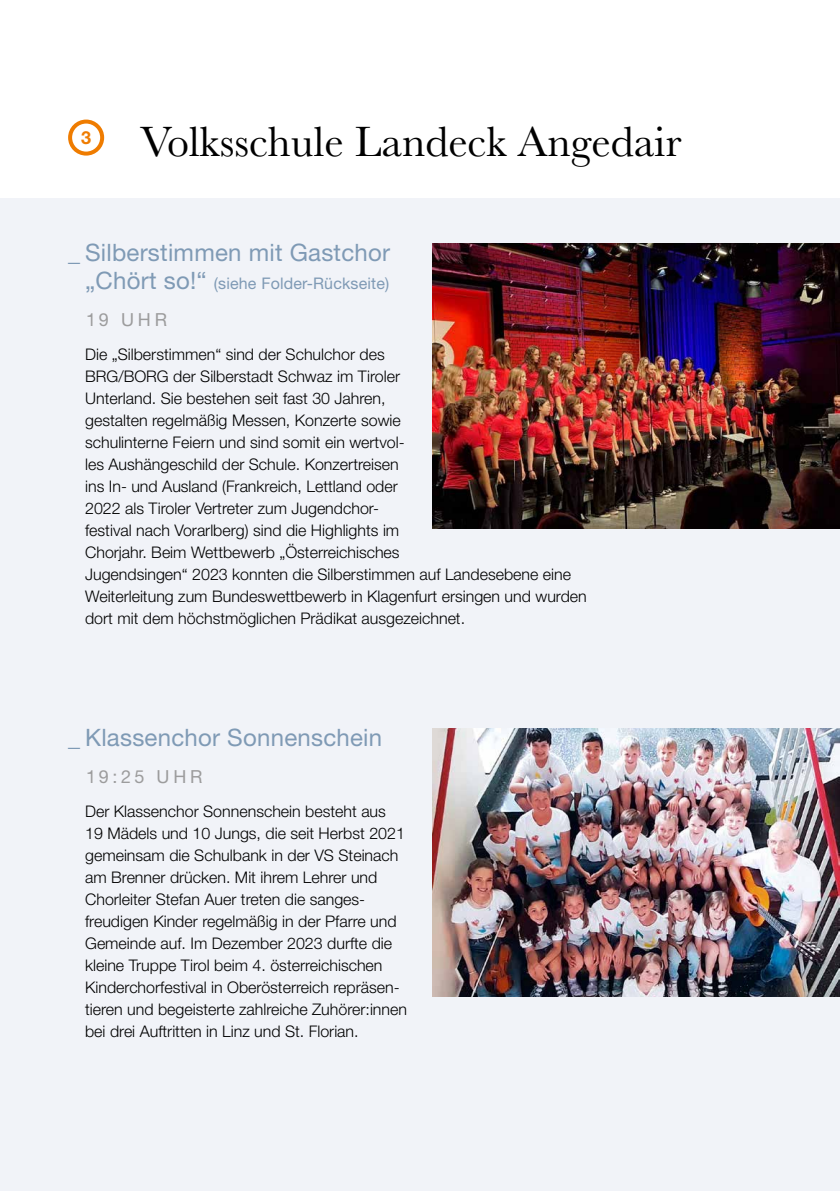
<style>
.page{position:relative;width:840px;height:1191px;background:#fff}
.page>*{position:absolute;margin:0;border:0;box-sizing:border-box;transform-origin:0 0}
.t1{font:44px "Baskerville";color:#000}
.t2{font:24px "Helvetica Neue LT Std";letter-spacing:.01em;color:#7f9ab5}
.t3{font:18px "Helvetica Neue LT Std";letter-spacing:.21em;color:#9c9c9d}
.t4{font:700 18px "Helvetica Neue LT Std";color:#ef7c00}
.t5{font:300 16px/22px "Helvetica Neue LT Std";color:#000}
.t6{font:16px "Helvetica Neue LT Std";letter-spacing:.01em;color:#7f9ab5}
.s1{font-size:24px}
</style>
<div class="page">
<hr style="left:839px;top:198px;width:1px;height:993px;background:#f1f3f8">
<div style="left:0;top:198px;width:839px;height:993px;background:#f1f3f8"></div>
<img style="left:432px;top:244px;width:407px;height:284px">
<img style="left:432px;top:729px;width:407px;height:267px">
<div style="left:68px;top:120px;width:36px;height:36px;border:4px solid #ef7c00;border-radius:50%"></div>
<p class="t4" style="left:81px;top:126px;width:12px">3</p>
<h1 class="t1" style="left:140px;top:113px;width:542px">Volksschule Landeck Angedair</h1>
<h2 class="t2" style="left:68px;top:238px;width:323px">_ Silberstimmen mit Gastchor</h2>
<p class="t6" style="left:85px;top:274px;width:305px"><span class="s1">„Chört so!“</span> (siehe Folder-Rückseite)</p>
<p class="t3" style="left:86px;top:309px;width:82px">19 UHR</p>
<p class="t5" style="left:85px;top:343px;width:503px">Die „Silberstimmen“ sind der Schulchor des<br>BRG/BORG der Silberstadt Schwaz im Tiroler<br>Unterland. Sie bestehen seit fast 30 Jahren,<br>gestalten regelmäßig Messen, Konzerte sowie<br>schulinterne Feiern und sind somit ein wertvol-<br>les Aushängeschild der Schule. Konzertreisen<br>ins In- und Ausland (Frankreich, Lettland oder<br>2022 als Tiroler Vertreter zum Jugendchor-<br>festival nach Vorarlberg) sind die Highlights im<br>Chorjahr. Beim Wettbewerb „Österreichisches<br>Jugendsingen“ 2023 konnten die Silberstimmen auf Landesebene eine Weiterleitung zum Bundeswettbewerb in Klagenfurt ersingen und wurden dort mit dem höchstmöglichen Prädikat ausgezeichnet.</p>
<h2 class="t2" style="left:68px;top:723px;width:315px">_ Klassenchor Sonnenschein</h2>
<p class="t3" style="left:86px;top:766px;width:118px">19:25 UHR</p>
<p class="t5" style="left:85px;top:799px;width:323px">Der Klassenchor Sonnenschein besteht aus 19 Mädels und 10 Jungs, die seit Herbst 2021 gemeinsam die Schulbank in der VS Steinach am Brenner drücken. Mit ihrem Lehrer und Chorleiter Stefan Auer treten die sanges&shy;freudigen Kinder regelmäßig in der Pfarre und Gemeinde auf. Im Dezember 2023 durfte die kleine Truppe Tirol beim 4. österreichischen Kinderchorfestival in Oberösterreich repräsen&shy;tieren und begeisterte zahlreiche Zuhörer:innen bei drei Auftritten in Linz und St. Florian.</p>
</div>
